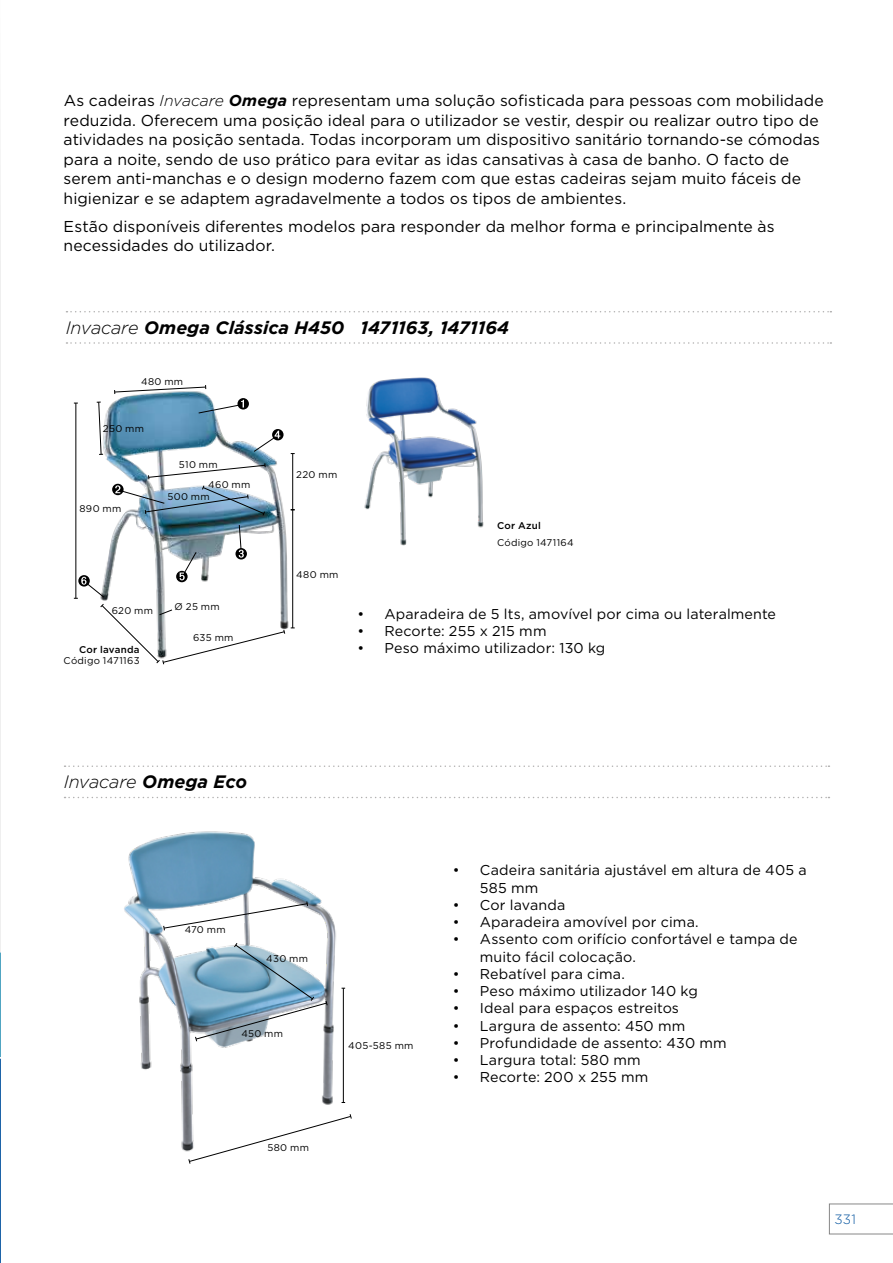
<style>
.page{position:relative;width:893px;height:1263px;background:#fff}
.page>*{position:absolute;margin:0;border:0;box-sizing:border-box;transform-origin:0 0}
.t1{font:italic 700 18px "Gotham";color:#000}
.t2{font:italic 300 18px "Gotham";letter-spacing:-.01em;color:#000}
.t3{font:15.75px/19.5px "Gotham";letter-spacing:.005em;color:#000}
.t4{font:14.25px/17.2px "Gotham";letter-spacing:.01em;color:#000}
.t5{font:300 13.5px "Gotham";color:#0755a0}
.t6{font:9.75px "Gotham";letter-spacing:.025em;color:#000}
.t7{font:500 9.75px "Gotham";letter-spacing:.025em;color:#000}
.s1{font-weight:300;font-style:italic}
.s2{font-weight:700;font-style:italic}
.s3{font-weight:300}
.s4{font-weight:700}
</style>
<div class="page">
<div style="left:0;top:0;width:13px;height:1263px;background:#efefef"></div>
<svg style="left:0;top:952px;width:1px;height:311px"></svg>
<svg style="left:829px;top:1204px;width:64px;height:30px"></svg>
<svg style="left:66px;top:311px;width:765px;height:1px"></svg>
<svg style="left:66px;top:342px;width:765px;height:2px"></svg>
<svg style="left:65px;top:765px;width:764px;height:2px"></svg>
<svg style="left:65px;top:797px;width:764px;height:1px"></svg>
<img style="left:124px;top:831px;width:222px;height:321px">
<svg style="left:163px;top:900px;width:146px;height:31px"></svg>
<hr style="left:343px;top:988px;width:1px;height:114px;background:#000">
<svg style="left:188px;top:1113px;width:164px;height:51px"></svg>
<svg style="left:194px;top:942px;width:134px;height:100px"></svg>
<div style="left:1px;top:0;width:20px;height:1263px;background:#fff"></div>
<img style="left:364px;top:378px;width:120px;height:168px">
<img style="left:73px;top:401px;width:222px;height:198px">
<svg style="left:97px;top:401px;width:6px;height:54px"></svg>
<hr style="left:75px;top:403px;width:1px;height:195px;background:#000">
<hr style="left:292px;top:510px;width:1px;height:118px;background:#000">
<hr style="left:292px;top:454px;width:1px;height:55px;background:#000">
<svg style="left:114px;top:385px;width:135px;height:29px"></svg>
<svg style="left:112px;top:463px;width:154px;height:53px"></svg>
<svg style="left:74px;top:524px;width:221px;height:141px"></svg>
<svg style="left:253px;top:429px;width:31px;height:24px"></svg>
<p class="t3" style="left:64px;top:91px;width:761px">As cadeiras <span class="s1">Invacare</span> <span class="s2">Omega</span> representam uma solução sofisticada para pessoas com mobilidade reduzida. Oferecem uma posição ideal para o utilizador se vestir, despir ou realizar outro tipo de atividades na posição sentada. Todas incorporam um dispositivo sanitário tornando-se cómodas para a noite, sendo de uso prático para evitar as idas cansativas à casa de banho. O facto de serem anti-manchas e o design moderno fazem com que estas cadeiras sejam muito fáceis de higienizar e se adaptem agradavelmente a todos os tipos de ambientes.</p>
<p class="t3" style="left:64px;top:216px;width:712px">Estão disponíveis diferentes modelos para responder da melhor forma e principalmente às necessidades do utilizador.</p>
<p class="t1" style="left:66px;top:315px;width:445px"><span class="s3">Invacare</span> Omega Clássica H450 1471163, 1471164</p>
<p class="t6" style="left:141px;top:375px;width:44px">480 mm</p>
<p class="t6" style="left:103px;top:422px;width:43px">250 mm</p>
<p class="t6" style="left:79px;top:503px;width:43px">890 mm</p>
<p class="t6" style="left:179px;top:458px;width:40px">510 mm</p>
<p class="t6" style="left:208px;top:478px;width:44px">460 mm</p>
<p class="t6" style="left:167px;top:490px;width:44px">500 mm</p>
<p class="t6" style="left:296px;top:469px;width:43px">220 mm</p>
<p class="t6" style="left:296px;top:568px;width:44px">480 mm</p>
<p class="t7" style="left:497px;top:519px;width:45px">Cor Azul</p>
<p class="t6" style="left:497px;top:536px;width:78px">Código 1471164</p>
<p class="t6" style="left:175px;top:600px;width:47px">Ø 25 mm</p>
<p class="t6" style="left:112px;top:604px;width:43px">620 mm</p>
<p class="t4" style="left:358px;top:605px;width:420px">• Aparadeira de 5 lts, amovível por cima ou lateralmente</p>
<p class="t4" style="left:358px;top:622px;width:191px">• Recorte: 255 x 215 mm</p>
<p class="t6" style="left:193px;top:631px;width:42px">635 mm</p>
<p class="t7" style="left:79px;top:643px;width:62px">Cor lavanda</p>
<p class="t4" style="left:358px;top:639px;width:249px">• Peso máximo utilizador: 130 kg</p>
<p class="t6" style="left:64px;top:654px;width:78px">Código 1471163</p>
<p class="t2" style="left:64px;top:770px;width:185px">Invacare <span class="s4">Omega Eco</span></p>
<p class="t6" style="left:185px;top:923px;width:42px">470 mm</p>
<p class="t6" style="left:266px;top:952px;width:43px">430 mm</p>
<p class="t6" style="left:241px;top:1027px;width:43px">450 mm</p>
<p class="t6" style="left:267px;top:1142px;width:43px">580 mm</p>
<p class="t6" style="left:348px;top:1039px;width:67px">405-585 mm</p>
<p class="t4" style="left:480px;top:861px;width:328px;text-indent:-27px">• Cadeira sanitária ajustável em altura de 405 a<br>585 mm</p>
<p class="t4" style="left:453px;top:896px;width:114px">• Cor lavanda</p>
<p class="t4" style="left:453px;top:913px;width:247px">• Aparadeira amovível por cima.</p>
<p class="t4" style="left:480px;top:930px;width:319px;text-indent:-27px">• Assento com orifício confortável e tampa de muito fácil colocação.</p>
<p class="t4" style="left:453px;top:965px;width:174px">• Rebatível para cima.</p>
<p class="t4" style="left:453px;top:982px;width:246px">• Peso máximo utilizador 140 kg</p>
<p class="t4" style="left:453px;top:999px;width:228px">• Ideal para espaços estreitos</p>
<p class="t4" style="left:453px;top:1017px;width:234px">• Largura de assento: 450 mm</p>
<p class="t4" style="left:453px;top:1034px;width:275px">• Profundidade de assento: 430 mm</p>
<p class="t4" style="left:453px;top:1051px;width:189px">• Largura total: 580 mm</p>
<p class="t4" style="left:453px;top:1068px;width:197px">• Recorte: 200 x 255 mm</p>
<p class="t5" style="left:834px;top:1211px;width:23px">331</p>
</div>
